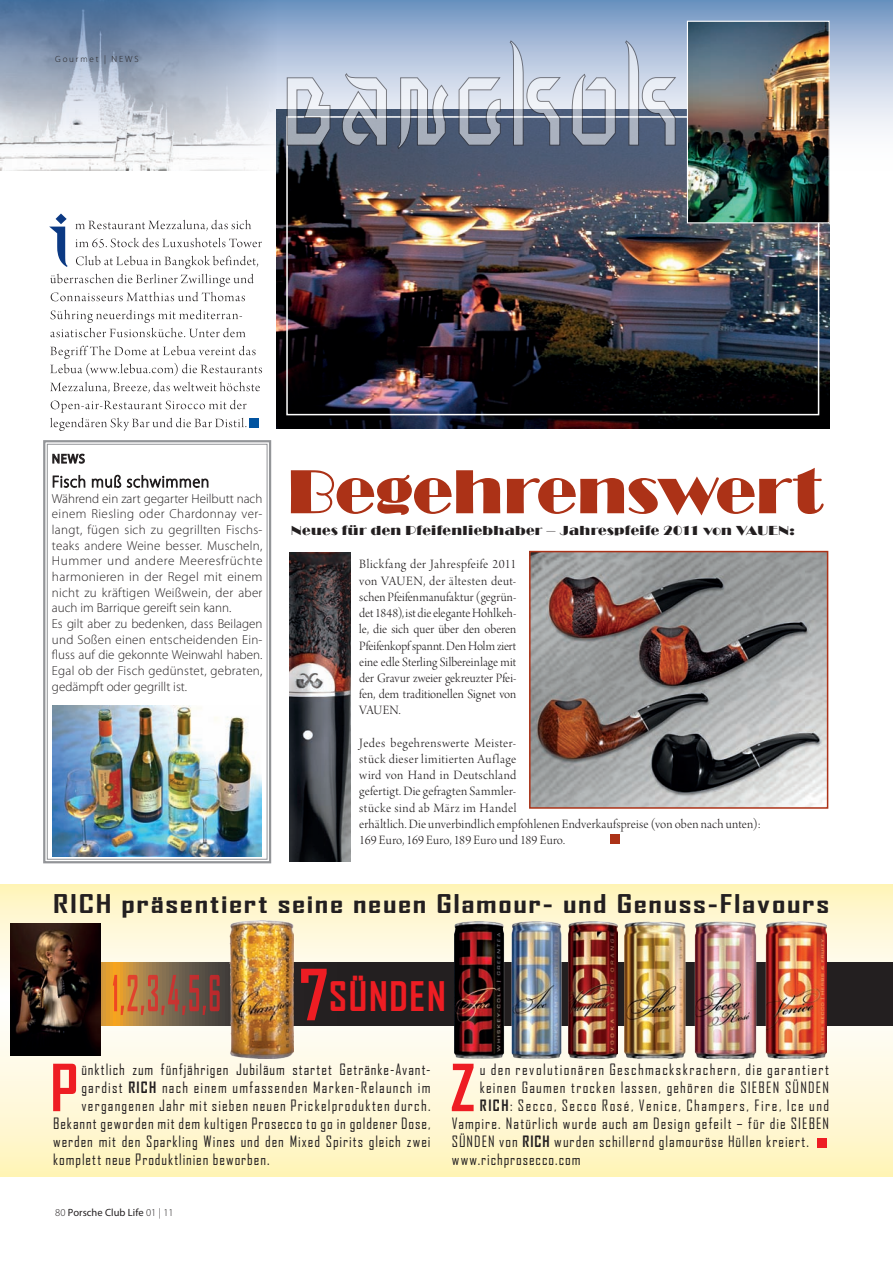
<style>
.page{position:relative;width:893px;height:1263px;background:#fff}
.page>*{position:absolute;margin:0;border:0;box-sizing:border-box;transform-origin:0 0}
.t1{font:64.5px "Broadway";letter-spacing:-.01em;color:#ac3217;scale:1.05 1}
.t2{font:700 62.1px "Agency FB";color:#ee1d23}
.t3{font:700 39px "Agency FB";letter-spacing:.045em;color:#ee1d23}
.t4{font:700 24.75px "Agency FB";letter-spacing:.05em;color:#231f20;scale:1.33 1}
.t5{font:15px "Agency FB";letter-spacing:.075em;color:#231f20}
.t6{font:15px "Agency FB";letter-spacing:.1em;color:#231f20}
.t7{font:13.5px/16.2px "Arno Pro Light Display";letter-spacing:.02em;color:#231f20;text-align:justify}
.t8{font:13.5px "Broadway";letter-spacing:.03em;color:#231f20;scale:1.05 1}
.t9{font:300 13.05px/15.6px "Myriad Pro";letter-spacing:.02em;color:#231f20}
.t10{font:10.5px "Myriad Pro";letter-spacing:.005em;color:#231f20}
.t11{font:300 9px "Myriad Pro";letter-spacing:.2em;color:#231f20}
.s1{font-size:67.5px}
.s2{font-weight:700}
.s3{font-weight:300}
</style>
<div class="page">
<svg style="left:0;top:0;width:893px;height:170px;background:#a6b8cf"></svg>
<img style="left:276px;top:109px;width:553px;height:319px">
<svg style="left:287px;top:40px;width:389px;height:109px;background:#a6b1c3"></svg>
<div style="left:610px;top:835px;width:9px;height:9px;background:#ac3217"></div>
<svg style="left:0;top:884px;width:893px;height:293px;background:#fef7d3"></svg>
<svg style="left:101px;top:962px;width:792px;height:64px;background:#3a3026"></svg>
<img style="left:229px;top:921px;width:65px;height:138px">
<img style="left:454px;top:921px;width:163px;height:138px">
<img style="left:624px;top:921px;width:203px;height:138px">
<svg style="left:113px;top:975px;width:107px;height:40px;background:#a15f3e"></svg>
<div style="left:818px;top:1138px;width:9px;height:9px;background:#ee1d23"></div>
<img style="left:11px;top:924px;width:90px;height:132px">
<img style="left:532px;top:554px;width:293px;height:252px">
<div style="left:529px;top:551px;width:299px;height:258px;border:2px solid #ac3217"></div>
<img style="left:289px;top:553px;width:62px;height:309px">
<svg style="left:43px;top:440px;width:229px;height:424px"></svg>
<div style="left:47px;top:444px;width:220px;height:416px;border:1px solid #939598"></div>
<img style="left:689px;top:23px;width:139px;height:198px">
<div style="left:687px;top:21px;width:143px;height:202px;border:1px solid #fff"></div>
<img style="left:53px;top:706px;width:208px;height:151px">
<svg style="left:50px;top:400px;width:197px;height:31px"></svg>
<svg style="left:50px;top:382px;width:210px;height:11px"></svg>
<svg style="left:50px;top:346px;width:212px;height:30px"></svg>
<svg style="left:50px;top:310px;width:196px;height:27px"></svg>
<svg style="left:49px;top:214px;width:213px;height:87px"></svg>
<div style="left:250px;top:418px;width:9px;height:9px;background:#0153a0"></div>
<p class="t11" style="left:55px;top:54px;width:85px">Gourmet | NEWS</p>
<p class="t9" style="left:52px;top:490px;width:212px">Während ein zart gegarter Heilbutt nach einem Riesling oder Chardonnay ver&shy;langt, fügen sich zu gegrillten Fischs&shy;teaks andere Weine besser. Muscheln, Hummer und andere Meeresfrüchte harmonieren in der Regel mit einem nicht zu kräftigen Weißwein, der aber auch im Barrique gereift sein kann.<br>Es gilt aber zu bedenken, dass Beilagen und Soßen einen entscheidenden Ein&shy;fluss auf die gekonnte Weinwahl haben.<br>Egal ob der Fisch gedünstet, gebraten, gedämpft oder gegrillt ist.</p>
<h1 class="t1" style="left:287px;top:454px;width:511px">Begehrenswert</h1>
<p class="t8" style="left:291px;top:522px;width:481px">Neues für den Pfeifenliebhaber – Jahrespfeife 2011 von VAUEN:</p>
<p class="t7" style="left:359px;top:557px;width:159px">Blickfang der Jahrespfeife 2011 von VAUEN, der ältesten deut&shy;schen Pfeifenmanufaktur (gegrün&shy;det 1848), ist die elegante Hohlkeh&shy;le, die sich quer über den oberen Pfeifenkopf spannt. Den Holm ziert eine edle Sterling Silbereinlage mit der Gravur zweier gekreuzter Pfei&shy;fen, dem traditionellen Signet von VAUEN.</p>
<p class="t7" style="left:359px;top:735px;width:403px;text-align:left">Jedes begehrenswerte Meister-<br>stück dieser limitierten Auflage<br>wird von Hand in Deutschland<br>gefertigt. Die gefragten Sammler-<br>stücke sind ab März im Handel<br>erhältlich. Die unverbindlich empfohlenen Endverkaufspreise (von oben nach unten):<br>169 Euro, 169 Euro, 189 Euro und 189 Euro.</p>
<h3 class="t4" style="left:53px;top:888px;width:585px">RICH präsentiert seine neuen Glamour- und Genuss-Flavours</h3>
<h3 class="t3" style="left:299px;top:972px;width:148px"><span class="s1">7</span>SÜNDEN</h3>
<h2 class="t2" style="left:50px;top:1049px;width:29px">P</h2>
<p class="t5" style="left:81px;top:1060px;width:351px">ünktlich zum fünfjährigen Jubiläum startet Getränke-Avant-</p>
<p class="t5" style="left:81px;top:1078px;width:351px">gardist <span class="s2">RICH</span> nach einem umfassenden Marken-Relaunch im</p>
<p class="t5" style="left:81px;top:1096px;width:351px">vergangenen Jahr mit sieben neuen Prickelprodukten durch.</p>
<p class="t5" style="left:53px;top:1114px;width:379px">Bekannt geworden mit dem kultigen Prosecco to go in goldener Dose,</p>
<p class="t5" style="left:53px;top:1132px;width:379px">werden mit den Sparkling Wines und den Mixed Spirits gleich zwei</p>
<p class="t5" style="left:53px;top:1150px;width:218px">komplett neue Produktlinien beworben.</p>
<p class="t10" style="left:55px;top:1205px;width:120px"><span class="s3">80</span> Porsche Club Life <span class="s3">01 | 11</span></p>
<h2 class="t2" style="left:451px;top:1049px;width:26px">Z</h2>
<p class="t5" style="left:480px;top:1060px;width:351px">u den revolutionären Geschmackskrachern, die garantiert</p>
<p class="t5" style="left:480px;top:1078px;width:351px">keinen Gaumen trocken lassen, gehören die SIEBEN SÜNDEN</p>
<p class="t6" style="left:480px;top:1096px;width:351px"><span class="s2">RICH</span>: Secco, Secco Rosé, Venice, Champers, Fire, Ice und</p>
<p class="t5" style="left:452px;top:1114px;width:379px">Vampire. Natürlich wurde auch am Design gefeilt – für die SIEBEN</p>
<p class="t5" style="left:452px;top:1132px;width:359px">SÜNDEN von <span class="s2">RICH</span> wurden schillernd glamouröse Hüllen kreiert.</p>
<p class="t5" style="left:452px;top:1150px;width:130px">www.richprosecco.com</p>
</div>
